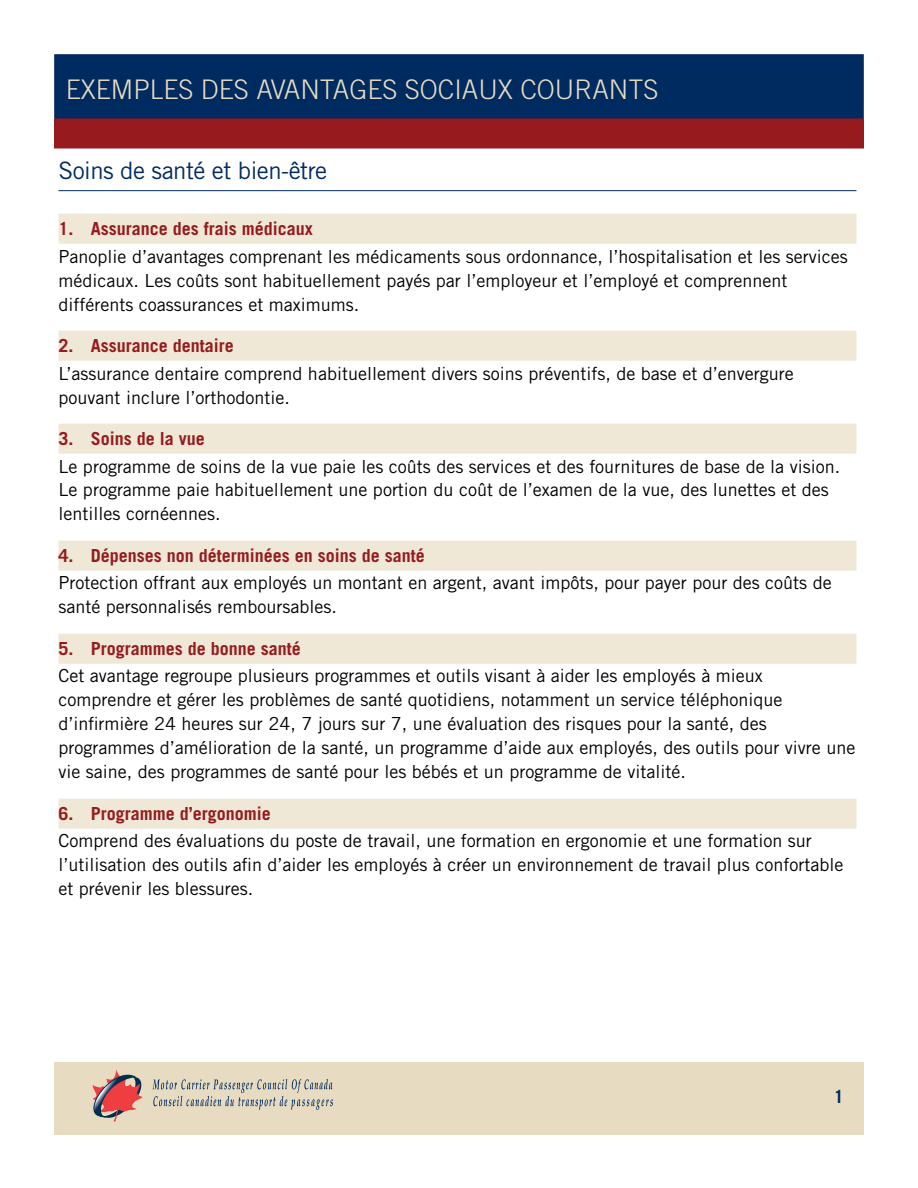
<style>
.page{position:relative;width:918px;height:1188px;background:#fff}
.page>*{position:absolute;margin:0;border:0;box-sizing:border-box;transform-origin:0 0}
.t1{font:300 27px "Trade Gothic";color:#e7dcc1}
.t2{font:24px "Trade Gothic";letter-spacing:-.02em;color:#002b60}
.t3{font:18px/24px "Trade Gothic";color:#000}
.t4{font:700 18px "Trade Gothic";color:#971b1e}
.t5{font:700 18px "Trade Gothic";color:#002b60}
</style>
<div class="page">
<div style="left:54px;top:1062px;width:810px;height:73px;background:#e7dcc1"></div>
<svg style="left:153px;top:1079px;width:180px;height:31px"></svg>
<svg style="left:92px;top:1069px;width:51px;height:53px"></svg>
<div style="left:54px;top:54px;width:810px;height:73px;background:#002b60;border:1px solid #002b60"></div>
<div style="left:54px;top:118px;width:810px;height:30px;background:#971b1e"></div>
<hr style="left:58px;top:190px;width:798px;height:1px;background:#002b60">
<div style="left:58px;top:214px;width:798px;height:30px;background:#efe8d7"></div>
<div style="left:58px;top:331px;width:798px;height:30px;background:#efe8d7"></div>
<div style="left:58px;top:424px;width:798px;height:30px;background:#efe8d7"></div>
<div style="left:58px;top:541px;width:798px;height:30px;background:#efe8d7"></div>
<div style="left:58px;top:634px;width:798px;height:30px;background:#efe8d7"></div>
<div style="left:58px;top:799px;width:798px;height:30px;background:#efe8d7"></div>
<h1 class="t1" style="left:66px;top:74px;width:594px">EXEMPLES DES AVANTAGES SOCIAUX COURANTS</h1>
<h2 class="t2" style="left:58px;top:156px;width:270px">Soins de santé et bien-être</h2>
<p class="t4" style="left:58px;top:218px;width:256px">1. Assurance des frais médicaux</p>
<p class="t3" style="left:58px;top:244px;width:791px">Panoplie d’avantages comprenant les médicaments sous ordonnance, l’hospitalisation et les services médicaux. Les coûts sont habituellement payés par l’employeur et l’employé et comprennent différents coassurances et maximums.</p>
<p class="t4" style="left:58px;top:335px;width:177px">2. Assurance dentaire</p>
<p class="t3" style="left:58px;top:361px;width:737px">L’assurance dentaire comprend habituellement divers soins préventifs, de base et d’envergure pouvant inclure l’orthodontie.</p>
<p class="t4" style="left:58px;top:428px;width:148px">3. Soins de la vue</p>
<p class="t3" style="left:58px;top:454px;width:783px">Le programme de soins de la vue paie les coûts des services et des fournitures de base de la vision.<br>Le programme paie habituellement une portion du coût de l’examen de la vue, des lunettes et des lentilles cornéennes.</p>
<p class="t4" style="left:58px;top:545px;width:368px">4. Dépenses non déterminées en soins de santé</p>
<p class="t3" style="left:58px;top:571px;width:775px">Protection offrant aux employés un montant en argent, avant impôts, pour payer pour des coûts de santé personnalisés remboursables.</p>
<p class="t4" style="left:58px;top:638px;width:244px">5. Programmes de bonne santé</p>
<p class="t3" style="left:58px;top:664px;width:798px">Cet avantage regroupe plusieurs programmes et outils visant à aider les employés à mieux comprendre et gérer les problèmes de santé quotidiens, notamment un service téléphonique d’infirmière 24 heures sur 24, 7 jours sur 7, une évaluation des risques pour la santé, des programmes d’amélioration de la santé, un programme d’aide aux employés, des outils pour vivre une vie saine, des programmes de santé pour les bébés et un programme de vitalité.</p>
<p class="t4" style="left:58px;top:803px;width:214px">6. Programme d’ergonomie</p>
<p class="t3" style="left:58px;top:829px;width:786px">Comprend des évaluations du poste de travail, une formation en ergonomie et une formation sur l’utilisation des outils afin d’aider les employés à créer un environnement de travail plus confortable et prévenir les blessures.</p>
<p class="t5" style="left:834px;top:1086px;width:12px">1</p>
</div>
